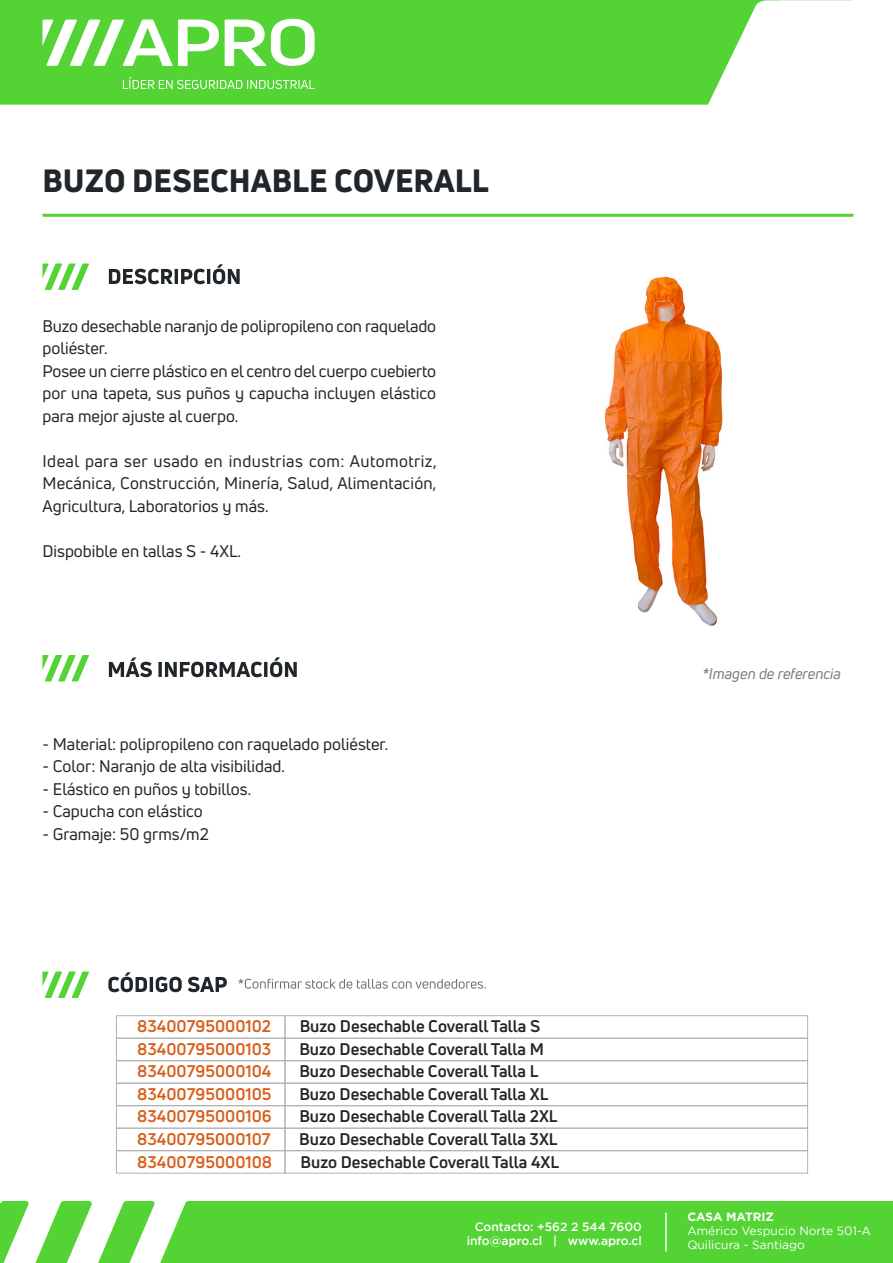
<style>
.page{position:relative;width:893px;height:1263px;background:#fff}
.page>*{position:absolute;margin:0;border:0;box-sizing:border-box;transform-origin:0 0}
.t1{font:800 31.5px "Uni Neue";color:#21262a}
.t2{font:16.5px/22.5px "Uni Neue";color:#21262a}
.t3{font:700 16.5px "Uni Neue";color:#21262a}
.t4{font:700 16.5px "Uni Neue";color:#d85e1a}
.t5{font:italic 15px "Uni Neue";color:#7c7c7c}
.t6{font:500 12px/14.4px "Gotham";color:#fff;text-align:right}
.t7{font:12px/14.4px "Gotham";color:#fff}
.t8{font:700 12px "Gotham";color:#fff}
</style>
<div class="page">
<svg style="left:0;top:1201px;width:135px;height:62px"></svg>
<div style="left:135px;top:1201px;width:758px;height:62px;background:#54d335"></div>
<hr style="left:665px;top:1213px;width:2px;height:38px;background:#fff">
<hr style="left:42px;top:214px;width:811px;height:3px;background:#54d335">
<div style="left:285px;top:1015px;width:523px;height:23px;border:1px solid #b2b2b2"></div>
<div style="left:116px;top:1015px;width:169px;height:23px;border:1px solid #b2b2b2"></div>
<div style="left:285px;top:1038px;width:523px;height:23px;border:1px solid #b2b2b2"></div>
<div style="left:116px;top:1038px;width:169px;height:23px;border:1px solid #b2b2b2"></div>
<div style="left:285px;top:1060px;width:523px;height:23px;border:1px solid #b2b2b2"></div>
<div style="left:116px;top:1060px;width:169px;height:23px;border:1px solid #b2b2b2"></div>
<div style="left:285px;top:1083px;width:523px;height:23px;border:1px solid #b2b2b2"></div>
<div style="left:116px;top:1083px;width:169px;height:23px;border:1px solid #b2b2b2"></div>
<div style="left:285px;top:1105px;width:523px;height:23px;border:1px solid #b2b2b2"></div>
<div style="left:116px;top:1105px;width:169px;height:23px;border:1px solid #b2b2b2"></div>
<div style="left:285px;top:1128px;width:523px;height:23px;border:1px solid #b2b2b2"></div>
<div style="left:116px;top:1128px;width:169px;height:23px;border:1px solid #b2b2b2"></div>
<div style="left:285px;top:1150px;width:523px;height:23px;border:1px solid #b2b2b2"></div>
<div style="left:116px;top:1150px;width:169px;height:23px;border:1px solid #b2b2b2"></div>
<svg style="left:42px;top:263px;width:47px;height:27px"></svg>
<svg style="left:109px;top:269px;width:64px;height:15px"></svg>
<hr style="left:175px;top:269px;width:3px;height:15px;background:#21262a">
<svg style="left:181px;top:269px;width:24px;height:15px"></svg>
<hr style="left:207px;top:269px;width:3px;height:15px;background:#21262a">
<svg style="left:213px;top:264px;width:27px;height:20px"></svg>
<svg style="left:42px;top:655px;width:47px;height:26px"></svg>
<svg style="left:109px;top:657px;width:43px;height:20px"></svg>
<svg style="left:158px;top:662px;width:4px;height:15px"></svg>
<svg style="left:165px;top:662px;width:97px;height:15px"></svg>
<hr style="left:264px;top:662px;width:3px;height:15px;background:#21262a">
<svg style="left:270px;top:657px;width:27px;height:20px"></svg>
<svg style="left:42px;top:971px;width:47px;height:27px"></svg>
<svg style="left:108px;top:972px;width:39px;height:20px"></svg>
<hr style="left:150px;top:977px;width:3px;height:15px;background:#21262a">
<svg style="left:156px;top:977px;width:26px;height:15px"></svg>
<svg style="left:188px;top:977px;width:39px;height:15px"></svg>
<svg style="left:238px;top:979px;width:248px;height:10px"></svg>
<svg style="left:0;top:0;width:852px;height:105px;fill:#54d335"></svg>
<svg style="left:225px;top:19px;width:90px;height:47px"></svg>
<svg style="left:42px;top:20px;width:177px;height:46px"></svg>
<svg style="left:123px;top:77px;width:192px;height:12px;background:#7bdd63"></svg>
<img style="left:604px;top:276px;width:119px;height:350px">
<h1 class="t1" style="left:42px;top:159px;width:448px">BUZO DESECHABLE COVERALL</h1>
<p class="t2" style="left:42px;top:315px;width:395px">Buzo desechable naranjo de polipropileno con raquelado poliéster.<br>Posee un cierre plástico en el centro del cuerpo cuebierto por una tapeta, sus puños y capucha incluyen elástico para mejor ajuste al cuerpo.</p>
<p class="t2" style="left:42px;top:450px;width:396px;text-align:justify">Ideal para ser usado en industrias com: Automotriz, Mecánica, Construcción, Minería, Salud, Alimentación, Agricultura, Laboratorios y más.</p>
<p class="t2" style="left:42px;top:540px;width:200px">Dispobible en tallas S - 4XL.</p>
<p class="t2" style="left:42px;top:732px;width:347px">- Material: polipropileno con raquelado poliéster.</p>
<p class="t2" style="left:42px;top:755px;width:244px">- Color: Naranjo de alta visibilidad.</p>
<p class="t2" style="left:42px;top:777px;width:210px">- Elástico en puños y tobillos.</p>
<p class="t2" style="left:42px;top:800px;width:162px">- Capucha con elástico</p>
<p class="t2" style="left:42px;top:822px;width:168px">- Gramaje: 50 grms/m2</p>
<p class="t5" style="left:702px;top:664px;width:140px">*Imagen de referencia</p>
<p class="t4" style="left:137px;top:1016px;width:135px">83400795000102</p>
<p class="t3" style="left:300px;top:1016px;width:242px">Buzo Desechable Coverall Talla S</p>
<p class="t4" style="left:137px;top:1039px;width:135px">83400795000103</p>
<p class="t3" style="left:299px;top:1039px;width:246px">Buzo Desechable Coverall Talla M</p>
<p class="t4" style="left:137px;top:1061px;width:136px">83400795000104</p>
<p class="t3" style="left:299px;top:1061px;width:241px">Buzo Desechable Coverall Talla L</p>
<p class="t4" style="left:137px;top:1084px;width:136px">83400795000105</p>
<p class="t3" style="left:299px;top:1084px;width:251px">Buzo Desechable Coverall Talla XL</p>
<p class="t4" style="left:137px;top:1106px;width:136px">83400795000106</p>
<p class="t3" style="left:299px;top:1106px;width:260px">Buzo Desechable Coverall Talla 2XL</p>
<p class="t4" style="left:137px;top:1129px;width:135px">83400795000107</p>
<p class="t3" style="left:299px;top:1129px;width:260px">Buzo Desechable Coverall Talla 3XL</p>
<p class="t4" style="left:137px;top:1151px;width:136px">83400795000108</p>
<p class="t3" style="left:301px;top:1151px;width:260px">Buzo Desechable Coverall Talla 4XL</p>
<p class="t6" style="left:467px;top:1219px;width:177px">Contacto: +562 2 544 7600 info@apro.cl | www.apro.cl</p>
<p class="t8" style="left:687px;top:1209px;width:88px">CASA MATRIZ</p>
<p class="t7" style="left:687px;top:1223px;width:185px">Américo Vespucio Norte 501-A<br>Quilicura - Santiago</p>
</div>
